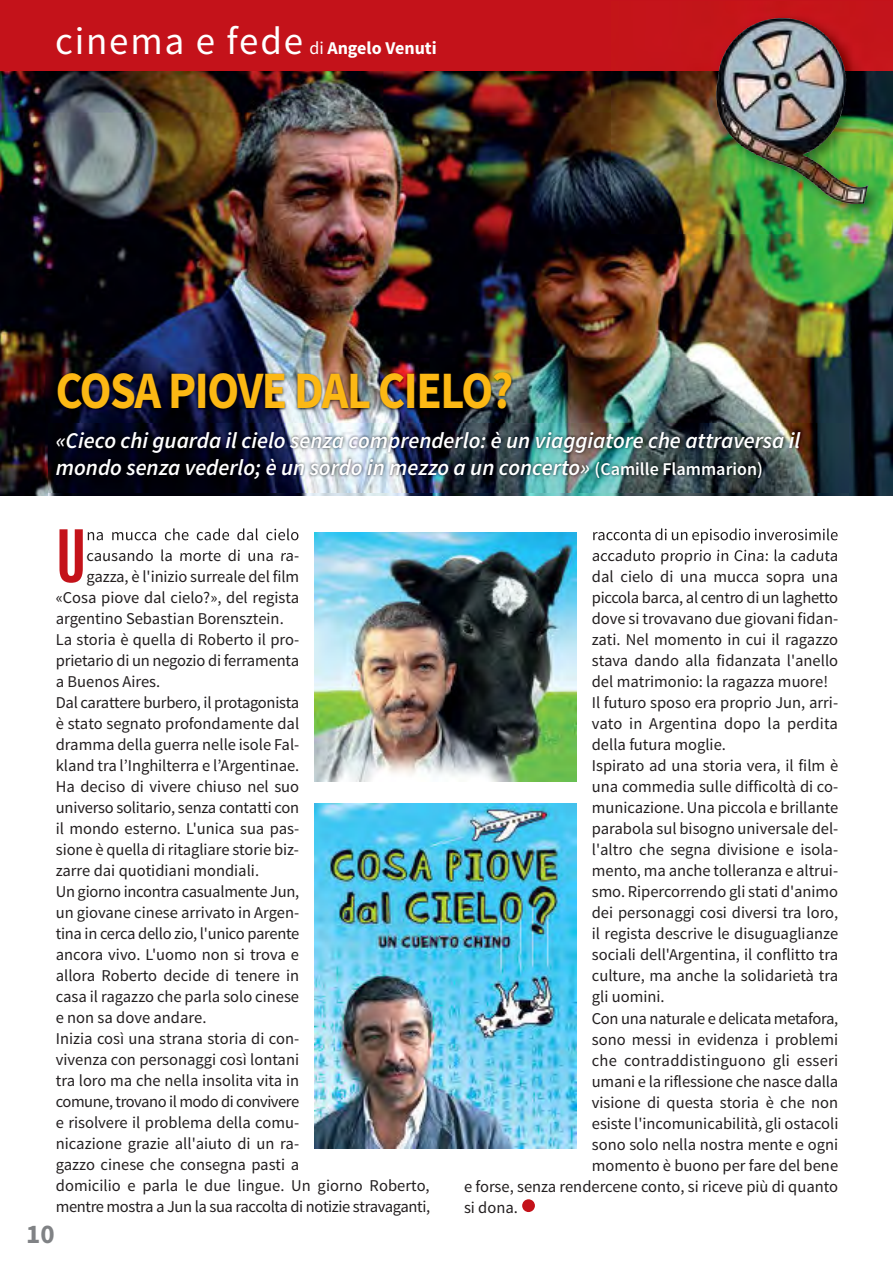
<style>
.page{position:relative;width:893px;height:1263px;background:#fff}
.page>*{position:absolute;margin:0;border:0;box-sizing:border-box;transform-origin:0 0}
.t1{font:700 61.5px "Antonio";color:#c4121a}
.t2{font:700 52.5px "Source Sans Pro";letter-spacing:-.03em;color:#fcb814;scale:.89 1}
.t3{font:700 27px "Source Sans Pro";color:#808285}
.t4{font:italic 600 22.5px/27px "Source Sans Pro";color:#fff}
.t5{font:700 18px "Source Sans Pro";color:#fff}
.t6{font:16.5px "Source Sans Pro";color:#231f20}
.t7{font:16.5px "Source Sans Pro";letter-spacing:-.02em;color:#231f20}
.t8{font:16.5px "Source Sans Pro";letter-spacing:-.025em;color:#231f20}
.t9{font:16.5px "Source Sans Pro";letter-spacing:.02em;color:#231f20}
.s1{font-weight:400;font-size:39px}
.s2{font-weight:400}
.s3{font-style:normal;font-size:18px}
</style>
<div class="page">
<img style="left:0;top:71px;width:893px;height:425px">
<div style="left:0;top:0;width:893px;height:71px;background:#c4121a"></div>
<img style="left:612px;top:17px;width:281px;height:217px">
<img style="left:803px;top:140px;width:65px;height:64px">
<div style="left:522px;top:1199px;width:13px;height:13px;background:#c4121a;border-radius:50%"></div>
<img style="left:45px;top:358px;width:806px;height:135px">
<img style="left:48px;top:423px;width:800px;height:132px">
<img style="left:59px;top:529px;width:24px;height:26px">
<img style="left:88px;top:528px;width:92px;height:12px">
<img style="left:87px;top:549px;width:66px;height:6px">
<img style="left:593px;top:530px;width:57px;height:10px">
<img style="left:593px;top:549px;width:62px;height:6px">
<img style="left:314px;top:533px;width:263px;height:248px">
<img style="left:314px;top:803px;width:263px;height:345px">
<p class="t5" style="left:55px;top:36px;width:383px"><span class="s1">cinema e fede</span> <span class="s2">di</span> Angelo Venuti</p>
<h2 class="t2" style="left:56px;top:356px;width:516px">COSA PIOVE DAL CIELO?</h2>
<h3 class="t4" style="left:56px;top:427px;width:746px">«Cieco chi guarda il cielo senza comprenderlo: è un viaggiatore che attraversa il mondo senza vederlo; è un sordo in mezzo a un concerto» <span class="s3">(Camille Flammarion)</span></h3>
<h1 class="t1" style="left:56px;top:525px;width:32px">U</h1>
<p class="t6" style="left:86px;top:545px;width:214px">causando la morte di una ra-</p>
<p class="t6" style="left:86px;top:566px;width:214px">gazza, è l'inizio surreale del film</p>
<p class="t6" style="left:56px;top:587px;width:245px">«Cosa piove dal cielo?», del regista</p>
<p class="t6" style="left:56px;top:608px;width:229px">argentino Sebastian borensztein.</p>
<p class="t6" style="left:56px;top:629px;width:245px">la storia è quella di roberto il pro-</p>
<p class="t6" style="left:56px;top:650px;width:245px">prietario di un negozio di ferramenta</p>
<p class="t6" style="left:56px;top:671px;width:106px">a buenos aires.</p>
<p class="t6" style="left:56px;top:692px;width:245px">Dal carattere burbero, il protagonista</p>
<p class="t6" style="left:56px;top:713px;width:245px">è stato segnato profondamente dal</p>
<p class="t6" style="left:56px;top:734px;width:245px">dramma della guerra nelle isole Fal-</p>
<p class="t6" style="left:56px;top:755px;width:245px">kland tra l’inghilterra e l’argentinae.</p>
<p class="t6" style="left:56px;top:776px;width:245px">Ha deciso di vivere chiuso nel suo</p>
<p class="t6" style="left:56px;top:797px;width:245px">universo solitario, senza contatti con</p>
<p class="t6" style="left:56px;top:818px;width:245px">il mondo esterno. l'unica sua pas-</p>
<p class="t6" style="left:56px;top:839px;width:245px">sione è quella di ritagliare storie biz-</p>
<p class="t6" style="left:56px;top:860px;width:205px">zarre dai quotidiani mondiali.</p>
<p class="t7" style="left:56px;top:881px;width:245px">Un giorno incontra casualmente Jun,</p>
<p class="t6" style="left:56px;top:902px;width:245px">un giovane cinese arrivato in argen-</p>
<p class="t6" style="left:56px;top:923px;width:245px">tina in cerca dello zio, l'unico parente</p>
<p class="t6" style="left:56px;top:944px;width:245px">ancora vivo. l'uomo non si trova e</p>
<p class="t6" style="left:56px;top:966px;width:245px">allora roberto decide di tenere in</p>
<p class="t6" style="left:56px;top:987px;width:245px">casa il ragazzo che parla solo cinese</p>
<p class="t6" style="left:56px;top:1008px;width:152px">e non sa dove andare.</p>
<p class="t6" style="left:56px;top:1029px;width:245px">inizia così una strana storia di con-</p>
<p class="t6" style="left:56px;top:1050px;width:245px">vivenza con personaggi così lontani</p>
<p class="t6" style="left:56px;top:1071px;width:245px">tra loro ma che nella insolita vita in</p>
<p class="t8" style="left:56px;top:1092px;width:245px">comune, trovano il modo di convivere</p>
<p class="t6" style="left:56px;top:1113px;width:245px">e risolvere il problema della comu-</p>
<p class="t6" style="left:56px;top:1134px;width:245px">nicazione grazie all'aiuto di un ra-</p>
<p class="t6" style="left:56px;top:1155px;width:245px">gazzo cinese che consegna pasti a</p>
<p class="t6" style="left:56px;top:1176px;width:375px">domicilio e parla le due lingue. Un giorno roberto,</p>
<p class="t7" style="left:56px;top:1197px;width:376px">mentre mostra a Jun la sua raccolta di notizie stravaganti,</p>
<h3 class="t3" style="left:26px;top:1217px;width:30px">10</h3>
<p class="t6" style="left:592px;top:546px;width:248px">accaduto proprio in Cina: la caduta</p>
<p class="t6" style="left:592px;top:567px;width:248px">dal cielo di una mucca sopra una</p>
<p class="t7" style="left:592px;top:588px;width:248px">piccola barca, al centro di un laghetto</p>
<p class="t6" style="left:592px;top:609px;width:248px">dove si trovavano due giovani fidan-</p>
<p class="t6" style="left:592px;top:630px;width:248px">zati. nel momento in cui il ragazzo</p>
<p class="t6" style="left:592px;top:651px;width:248px">stava dando alla fidanzata l'anello</p>
<p class="t6" style="left:592px;top:672px;width:238px">del matrimonio: la ragazza muore!</p>
<p class="t6" style="left:592px;top:693px;width:248px">il futuro sposo era proprio Jun, arri-</p>
<p class="t6" style="left:592px;top:714px;width:248px">vato in argentina dopo la perdita</p>
<p class="t6" style="left:592px;top:735px;width:136px">della futura moglie.</p>
<p class="t6" style="left:592px;top:756px;width:248px">ispirato ad una storia vera, il film è</p>
<p class="t6" style="left:592px;top:777px;width:248px">una commedia sulle difficoltà di co-</p>
<p class="t6" style="left:592px;top:798px;width:248px">municazione. Una piccola e brillante</p>
<p class="t6" style="left:592px;top:819px;width:248px">parabola sul bisogno universale del-</p>
<p class="t6" style="left:592px;top:840px;width:248px">l'altro che segna divisione e isola-</p>
<p class="t6" style="left:592px;top:861px;width:248px">mento, ma anche tolleranza e altrui-</p>
<p class="t6" style="left:592px;top:882px;width:248px">smo. ripercorrendo gli stati d'animo</p>
<p class="t6" style="left:592px;top:903px;width:248px">dei personaggi cosi diversi tra loro,</p>
<p class="t6" style="left:592px;top:924px;width:248px">il regista descrive le disuguaglianze</p>
<p class="t6" style="left:592px;top:945px;width:248px">sociali dell'argentina, il conflitto tra</p>
<p class="t6" style="left:592px;top:966px;width:248px">culture, ma anche la solidarietà tra</p>
<p class="t6" style="left:592px;top:987px;width:74px">gli uomini.</p>
<p class="t7" style="left:592px;top:1008px;width:248px">Con una naturale e delicata metafora,</p>
<p class="t6" style="left:592px;top:1029px;width:248px">sono messi in evidenza i problemi</p>
<p class="t9" style="left:592px;top:1050px;width:248px">che contraddistinguono gli esseri</p>
<p class="t6" style="left:592px;top:1071px;width:248px">umani e la riflessione che nasce dalla</p>
<p class="t6" style="left:592px;top:1092px;width:248px">visione di questa storia è che non</p>
<p class="t6" style="left:592px;top:1113px;width:248px">esiste l'incomunicabilità, gli ostacoli</p>
<p class="t6" style="left:592px;top:1134px;width:248px">sono solo nella nostra mente e ogni</p>
<p class="t6" style="left:592px;top:1155px;width:248px">momento è buono per fare del bene</p>
<p class="t6" style="left:464px;top:1176px;width:376px">e forse, senza rendercene conto, si riceve più di quanto</p>
<p class="t6" style="left:464px;top:1197px;width:55px">si dona.</p>
</div>
